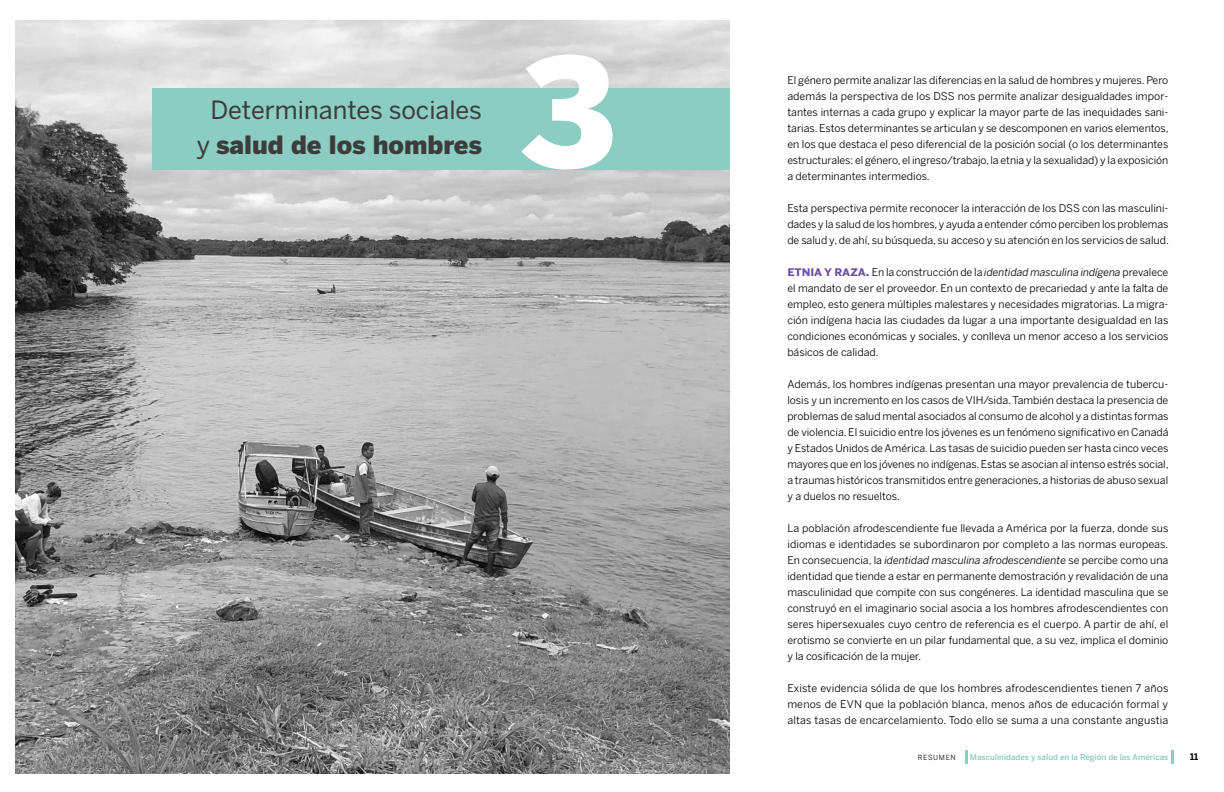
<style>
.page{position:relative;width:1224px;height:792px;background:#fff}
.page>*{position:absolute;margin:0;border:0;box-sizing:border-box;transform-origin:0 0}
.titulo{font:25px "Benton Sans";color:#3c3c3b}
.titulo-2{font:900 25px "Benton Sans";color:#3c3c3b}
.texto{font:10.6px/16px "Benton Sans";color:#000;text-align:justify}
.inciso{font:10.6px/16px "Benton Sans";color:#000;text-align:justify}
.t1{font:700 9px "Benton Sans";color:#000}
.t2{font:500 8px "Benton Sans";color:#8bccc3}
.t3{font:7px "Benton Sans";letter-spacing:.1em;color:#000}
.s1{font-weight:400}
.s2{font-weight:700;font-size:13px;color:#6c529e}
.s3{font-style:italic}
</style>
<div class="page">
<svg style="left:965px;top:750px;width:2px;height:14px"></svg>
<hr style="left:1171px;top:750px;width:3px;height:14px;background:#8bccc3">
<img style="left:15px;top:20px;width:715px;height:754px">
<div style="left:152px;top:88px;width:578px;height:82px;background:#8bccc3"></div>
<svg style="left:521px;top:54px;width:92px;height:116px"></svg>
<p class="titulo" style="left:211px;top:95px;width:273px">Determinantes sociales</p>
<p class="titulo-2" style="left:197px;top:129px;width:287px"><span class="s1">y</span> salud de los hombres</p>
<p class="texto" style="left:787px;top:72px;width:383px">El género permite analizar las diferencias en la salud de hombres y mujeres. Pero además la perspectiva de los DSS nos permite analizar desigualdades impor&shy;tantes internas a cada grupo y explicar la mayor parte de las inequidades sani&shy;tarias. Estos determinantes se articulan y se descomponen en varios elementos, en los que destaca el peso diferencial de la posición social (o los determinantes estructurales: el género, el ingreso/trabajo, la etnia y la sexualidad) y la exposición a determinantes intermedios.</p>
<p class="texto" style="left:787px;top:200px;width:383px">Esta perspectiva permite reconocer la interacción de los DSS con las masculini&shy;dades y la salud de los hombres, y ayuda a entender cómo perciben los problemas de salud y, de ahí, su búsqueda, su acceso y su atención en los servicios de salud.</p>
<p class="inciso" style="left:787px;top:264px;width:383px"><span class="s2">ETNIA Y RAZA.</span> En la construcción de la <span class="s3">identidad masculina indígena</span> prevalece el mandato de ser el proveedor. En un contexto de precariedad y ante la falta de empleo, esto genera múltiples malestares y necesidades migratorias. La migra&shy;ción indígena hacia las ciudades da lugar a una importante desigualdad en las condiciones económicas y sociales, y conlleva un menor acceso a los servicios básicos de calidad.</p>
<p class="texto" style="left:787px;top:376px;width:383px">Además, los hombres indígenas presentan una mayor prevalencia de tubercu&shy;losis y un incremento en los casos de VIH/sida. También destaca la presencia de problemas de salud mental asociados al consumo de alcohol y a distintas formas de violencia. El suicidio entre los jóvenes es un fenómeno significativo en Canadá y Estados Unidos de América. Las tasas de suicidio pueden ser hasta cinco veces mayores que en los jóvenes no indígenas. Estas se asocian al intenso estrés social, a traumas históricos transmitidos entre generaciones, a historias de abuso sexual y a duelos no resueltos.</p>
<p class="texto" style="left:787px;top:520px;width:383px">La población afrodescendiente fue llevada a América por la fuerza, donde sus idiomas e identidades se subordinaron por completo a las normas europeas.<br>En consecuencia, la <span class="s3">identidad masculina afrodescendiente</span> se percibe como una identidad que tiende a estar en permanente demostración y revalidación de una masculinidad que compite con sus congéneres. La identidad masculina que se construyó en el imaginario social asocia a los hombres afrodescendientes con seres hipersexuales cuyo centro de referencia es el cuerpo. A partir de ahí, el erotismo se convierte en un pilar fundamental que, a su vez, implica el dominio y la cosificación de la mujer.</p>
<p class="texto" style="left:787px;top:680px;width:383px">Existe evidencia sólida de que los hombres afrodescendientes tienen 7 años menos de EVN que la población blanca, menos años de educación formal y altas tasas de encarcelamiento. Todo ello se suma a una constante angustia</p>
<p class="t3" style="left:918px;top:753px;width:39px">RESUMEN</p>
<p class="t2" style="left:970px;top:752px;width:200px">Masculinidades y salud en la Región de las Américas</p>
<p class="t1" style="left:1190px;top:751px;width:10px">11</p>
</div>
